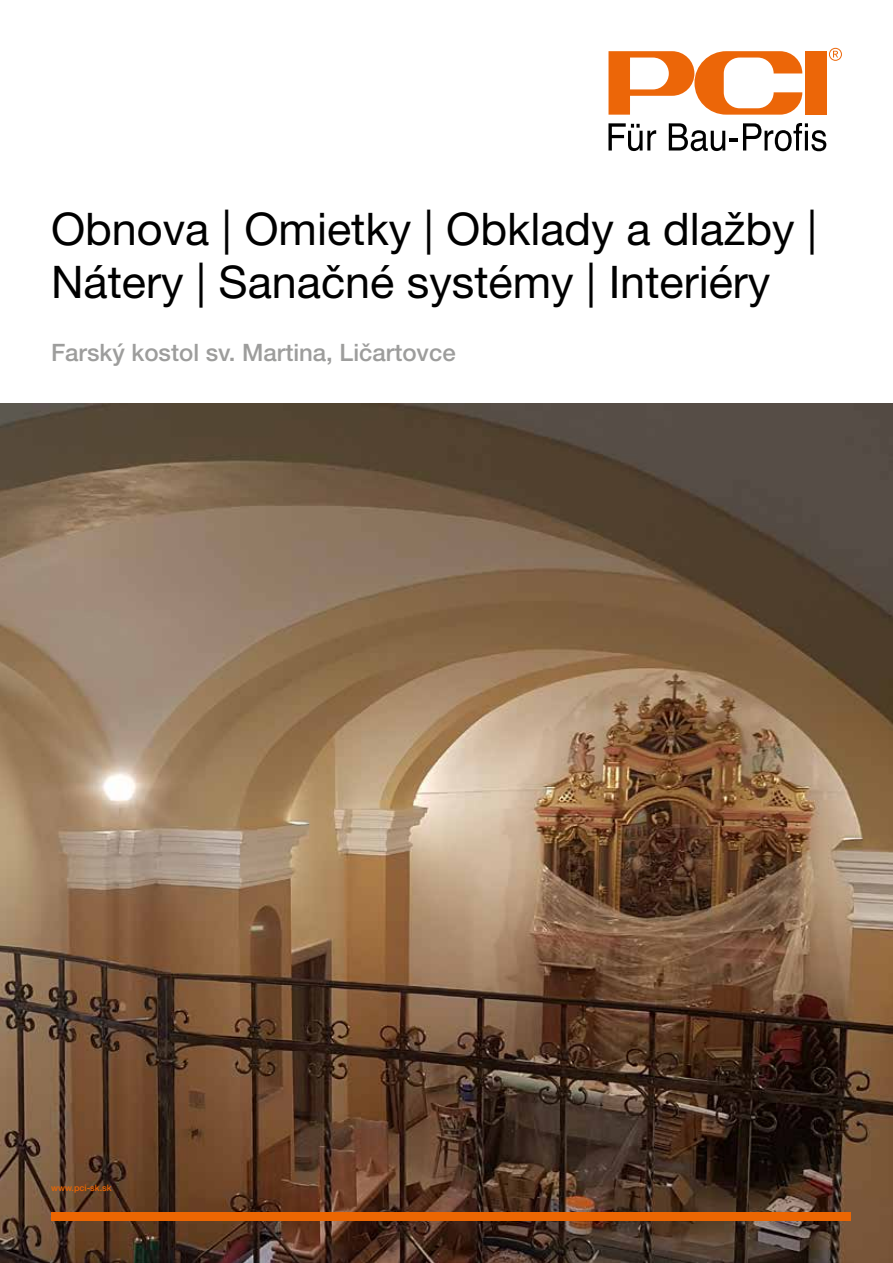
<style>
.page{position:relative;width:893px;height:1263px;background:#fff}
.page>*{position:absolute;margin:0;border:0;box-sizing:border-box;transform-origin:0 0}
.t1{font:45px/52.5px "Helvetica Neue LT Pro";color:#000}
.t2{font:500 24px "Helvetica Neue LT Pro";color:#9d9d9c}
.t3{font:500 9px "Helvetica Neue CE";color:#ec6602}
.s1{font-family:"Helvetica Neue CE"}
</style>
<div class="page">
<img style="left:0;top:404px;width:893px;height:859px">
<div style="left:805px;top:51px;width:21px;height:64px;background:#ec6608"></div>
<svg style="left:608px;top:51px;width:194px;height:64px"></svg>
<svg style="left:608px;top:123px;width:48px;height:28px"></svg>
<svg style="left:669px;top:123px;width:157px;height:28px"></svg>
<svg style="left:829px;top:48px;width:13px;height:13px"></svg>
<div style="left:51px;top:1212px;width:799px;height:8px;background:#ec6602"></div>
<p class="t1" style="left:51px;top:202px;width:768px">Obnova | <span class="s1">Omietky</span> | Obklady a dlažby |<br>Nátery | Sanačné systémy | Interiéry</p>
<p class="t2" style="left:51px;top:339px;width:406px">Farský kostol sv. Martina, Ličartovce</p>
<p class="t3" style="left:51px;top:1183px;width:62px">www.pci-sk.sk</p>
</div>
